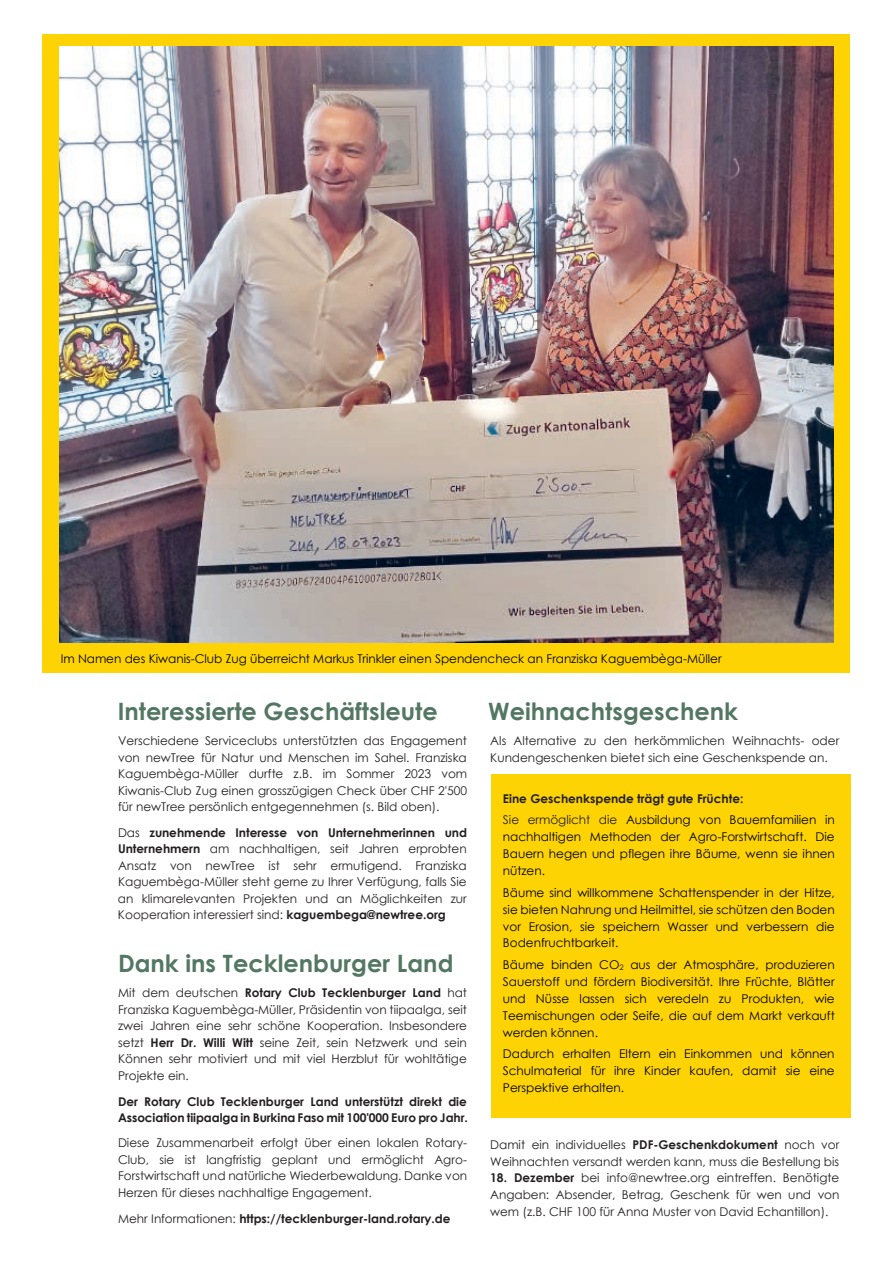
<style>
.page{position:relative;width:893px;height:1263px;background:#fff}
.page>*{position:absolute;margin:0;border:0;box-sizing:border-box;transform-origin:0 0}
.t1{font:700 24px "Century Gothic";color:#537763}
.t2{font:12px/16.5px "Century Gothic";color:#231f20;text-align:justify}
.t3{font:12px/17px "Century Gothic";color:#000;text-align:justify}
.t4{font:700 12px/16.5px "Century Gothic";letter-spacing:-.005em;color:#231f20}
.s1{font-weight:700}
.s2{font-weight:400}
.s3{font-weight:400;color:#000}
.s4{font-size:7.5px}
</style>
<div class="page">
<div style="left:43px;top:34px;width:807px;height:638px;background:#fed304"></div>
<div style="left:492px;top:774px;width:359px;height:17px;background:#fed304"></div>
<div style="left:492px;top:791px;width:359px;height:21px;background:#fed304"></div>
<div style="left:492px;top:812px;width:359px;height:17px;background:#fed304"></div>
<div style="left:492px;top:829px;width:359px;height:17px;background:#fed304"></div>
<div style="left:492px;top:846px;width:359px;height:17px;background:#fed304"></div>
<div style="left:492px;top:863px;width:359px;height:21px;background:#fed304"></div>
<div style="left:492px;top:884px;width:359px;height:17px;background:#fed304"></div>
<div style="left:492px;top:901px;width:359px;height:17px;background:#fed304"></div>
<div style="left:492px;top:918px;width:359px;height:17px;background:#fed304"></div>
<div style="left:492px;top:935px;width:359px;height:22px;background:#fed304"></div>
<div style="left:492px;top:957px;width:359px;height:17px;background:#fed304"></div>
<div style="left:492px;top:974px;width:359px;height:17px;background:#fed304"></div>
<div style="left:492px;top:991px;width:359px;height:16px;background:#fed304"></div>
<div style="left:492px;top:1007px;width:359px;height:17px;background:#fed304"></div>
<div style="left:492px;top:1024px;width:359px;height:22px;background:#fed304"></div>
<div style="left:492px;top:1046px;width:359px;height:17px;background:#fed304"></div>
<div style="left:492px;top:1063px;width:359px;height:17px;background:#fed304"></div>
<div style="left:492px;top:1080px;width:359px;height:21px;background:#fed304"></div>
<div style="left:492px;top:1101px;width:359px;height:17px;background:#fed304"></div>
<img style="left:60px;top:47px;width:773px;height:595px">
<p class="t3" style="left:61px;top:650px;width:663px">Im Namen des Kiwanis-Club Zug überreicht Markus Trinkler einen Spendencheck an Franziska Kaguembèga-Müller</p>
<h1 class="t1" style="left:118px;top:693px;width:321px">Interessierte Geschäftsleute</h1>
<p class="t2" style="left:118px;top:733px;width:351px">Verschiedene Serviceclubs unterstützten das Engagement von newTree für Natur und Menschen im Sahel. Franziska Kaguembèga-Müller durfte z.B. im Sommer 2023 vom Kiwanis-Club Zug einen grosszügigen Check über CHF 2'500 für newTree persönlich entgegennehmen (s. Bild oben).</p>
<p class="t2" style="left:118px;top:824px;width:351px">Das <span class="s1">zunehmende Interesse von Unternehmerinnen und Unternehmern</span> am nachhaltigen, seit Jahren erprobten Ansatz von newTree ist sehr ermutigend. Franziska Kaguembèga-Müller steht gerne zu Ihrer Verfügung, falls Sie an klimarelevanten Projekten und an Möglichkeiten zur Kooperation interessiert sind: <span class="s1">kaguembega@newtree.org</span></p>
<h1 class="t1" style="left:118px;top:945px;width:337px">Dank ins Tecklenburger Land</h1>
<p class="t2" style="left:118px;top:985px;width:351px">Mit dem deutschen <span class="s1">Rotary Club Tecklenburger Land</span> hat Franziska Kaguembèga-Müller, Präsidentin von tiipaalga, seit zwei Jahren eine sehr schöne Kooperation. Insbesondere setzt <span class="s1">Herr Dr. Willi Witt</span> seine Zeit, sein Netzwerk und sein Können sehr motiviert und mit viel Herzblut für wohltätige Projekte ein.</p>
<p class="t4" style="left:118px;top:1092px;width:351px">Der Rotary Club Tecklenburger Land unterstützt direkt die<br>Association tiipaalga in Burkina Faso mit 100'000 Euro pro Jahr.</p>
<p class="t2" style="left:118px;top:1135px;width:351px">Diese Zusammenarbeit erfolgt über einen lokalen Rotary-Club, sie ist langfristig geplant und ermöglicht Agro-Forstwirtschaft und natürliche Wiederbewaldung. Danke von Herzen für dieses nachhaltige Engagement.</p>
<p class="t4" style="left:118px;top:1209px;width:334px"><span class="s2">Mehr Informationen:</span> https://tecklenburger-land.rotary.de</p>
<h1 class="t1" style="left:488px;top:693px;width:251px">Weihnachtsgeschenk</h1>
<p class="t2" style="left:490px;top:733px;width:351px">Als Alternative zu den herkömmlichen Weihnachts- oder<br>Kundengeschenken bietet sich eine Geschenkspende an.</p>
<p class="t4" style="left:503px;top:787px;width:333px;line-height:21.5px">Eine Geschenkspende trägt gute Früchte:<br><span class="s2">Sie ermöglicht die</span> <span class="s3">Ausbildung von Bauernfamilien in</span></p>
<p class="t3" style="left:503px;top:828px;width:333px">nachhaltigen Methoden der Agro-Forstwirtschaft. Die Bauern hegen und pflegen ihre Bäume, wenn sie ihnen nützen.</p>
<p class="t3" style="left:503px;top:884px;width:334px">Bäume sind willkommene Schattenspender in der Hitze, sie bieten Nahrung und Heilmittel, sie schützen den Boden vor Erosion, sie speichern Wasser und verbessern die Bodenfruchtbarkeit.</p>
<p class="t3" style="left:503px;top:956px;width:333px">Bäume binden CO<span class="s4">2</span> aus der Atmosphäre, produzieren Sauerstoff und fördern Biodiversität. Ihre Früchte, Blätter und Nüsse lassen sich veredeln zu Produkten, wie Teemischungen oder Seife, die auf dem Markt verkauft werden können.</p>
<p class="t3" style="left:503px;top:1045px;width:333px">Dadurch erhalten Eltern ein Einkommen und können Schulmaterial für ihre Kinder kaufen, damit sie eine Perspektive erhalten.</p>
<p class="t2" style="left:490px;top:1137px;width:351px">Damit ein individuelles <span class="s1">PDF-Geschenkdokument</span> noch vor<br>Weihnachten versandt werden kann, muss die Bestellung bis</p>
<p class="t2" style="left:490px;top:1169px;width:351px"><span class="s1">18. Dezember</span> bei info@newtree.org eintreffen. Benötigte Angaben: Absender, Betrag, Geschenk für wen und von wem (z.B. CHF 100 für Anna Muster von David Echantillon).</p>
</div>
